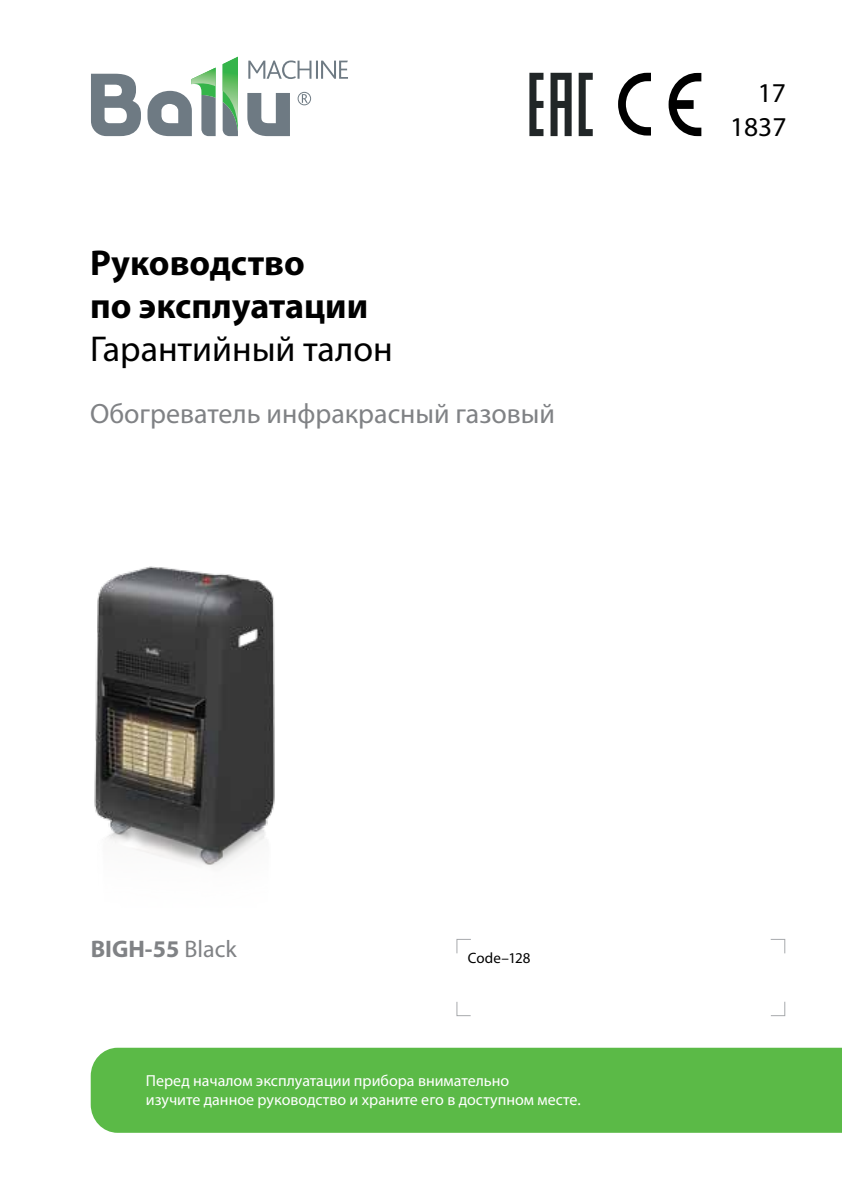
<style>
.page{position:relative;width:842px;height:1191px;background:#fff}
.page>*{position:absolute;margin:0;border:0;box-sizing:border-box;transform-origin:0 0}
.t1{font:700 36px/43.2px "Myriad Pro";color:#000}
.t2{font:36px "Myriad Pro";color:#000}
.t3{font:28px "Myriad Pro";color:#808285}
.t4{font:27.2px "Myriad Pro";color:#000}
.t5{font:700 24px "Myriad Pro";color:#808285}
.t6{font:16px/19.2px "Myriad Pro";color:#fff}
.t7{font:15px "Myriad Pro";color:#000}
.s1{font-weight:400}
</style>
<div class="page">
<img style="left:94px;top:566px;width:181px;height:301px">
<div style="left:91px;top:1047px;width:751px;height:85px;background:#5bba47"></div>
<svg style="left:456px;top:1002px;width:15px;height:14px"></svg>
<svg style="left:456px;top:939px;width:15px;height:15px"></svg>
<svg style="left:770px;top:939px;width:16px;height:15px"></svg>
<svg style="left:770px;top:1001px;width:16px;height:15px"></svg>
<svg style="left:91px;top:57px;width:257px;height:79px"></svg>
<svg style="left:618px;top:73px;width:33px;height:63px"></svg>
<svg style="left:668px;top:73px;width:33px;height:63px"></svg>
<svg style="left:529px;top:73px;width:64px;height:63px"></svg>
<h1 class="t1" style="left:90px;top:240px;width:280px">Руководство<br>по эксплуатации</h1>
<h1 class="t2" style="left:90px;top:327px;width:304px">Гарантийный талон</h1>
<h2 class="t3" style="left:90px;top:396px;width:466px">Обогреватель инфракрасный газовый</h2>
<h3 class="t4" style="left:758px;top:76px;width:30px">17</h3>
<h3 class="t4" style="left:730px;top:110px;width:58px">1837</h3>
<h3 class="t5" style="left:91px;top:933px;width:147px">BIGH-55 <span class="s1">Black</span></h3>
<p class="t7" style="left:468px;top:948px;width:64px">Code–128</p>
<p class="t6" style="left:146px;top:1070px;width:436px">Перед началом эксплуатации прибора внимательно<br>изучите данное руководство и храните его в доступном месте.</p>
</div>
